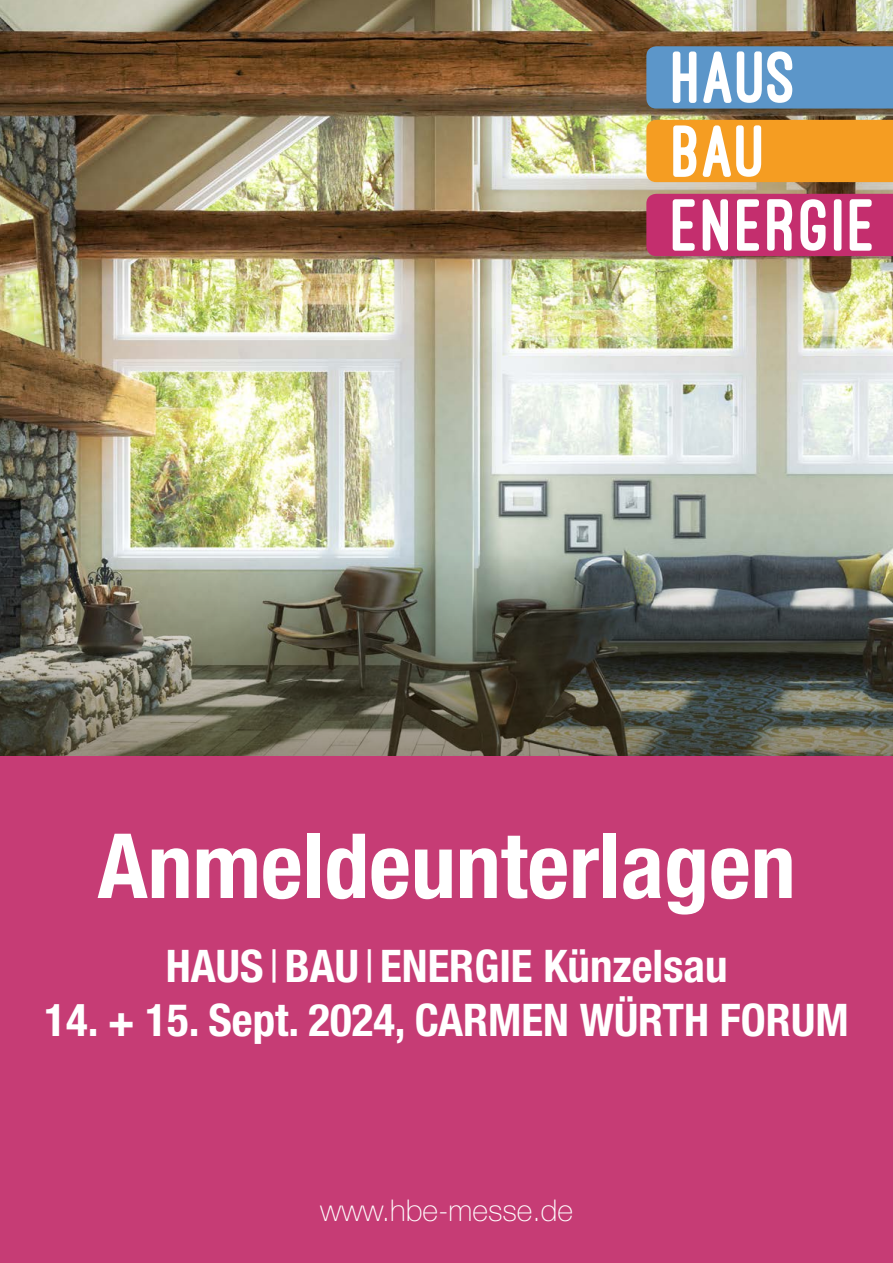
<style>
.page{position:relative;width:893px;height:1263px;background:#fff}
.page>*{position:absolute;margin:0;border:0;box-sizing:border-box;transform-origin:0 0}
.t1{font:700 condensed 90px "Helvetica Neue LT Std";color:#fff}
.t2{font:700 condensed 45px "Helvetica Neue LT Std";color:#fff}
.t3{font:100 30px "Helvetica Neue LT Std";color:#fff}
.s1{font-weight:400}
</style>
<div class="page">
<img style="left:0;top:0;width:893px;height:555px">
<img style="left:0;top:555px;width:893px;height:202px">
<div style="left:0;top:757px;width:893px;height:506px;background:#c63c75"></div>
<svg style="left:646px;top:46px;width:247px;height:63px"></svg>
<svg style="left:646px;top:120px;width:247px;height:62px;background:#f6ac45"></svg>
<svg style="left:646px;top:194px;width:247px;height:62px"></svg>
<h1 class="t1" style="left:98px;top:811px;width:700px">Anmeldeunterlagen</h1>
<p class="t2" style="left:166px;top:938px;width:563px">HAUS<span class="s1">|</span>BAU<span class="s1">|</span> ENERGIE Künzelsau</p>
<p class="t2" style="left:45px;top:992px;width:806px">14. + 15. Sept. 2024, CARMEN WÜRTH FORUM</p>
<p class="t3" style="left:320px;top:1193px;width:254px">www.hbe-messe.de</p>
</div>
